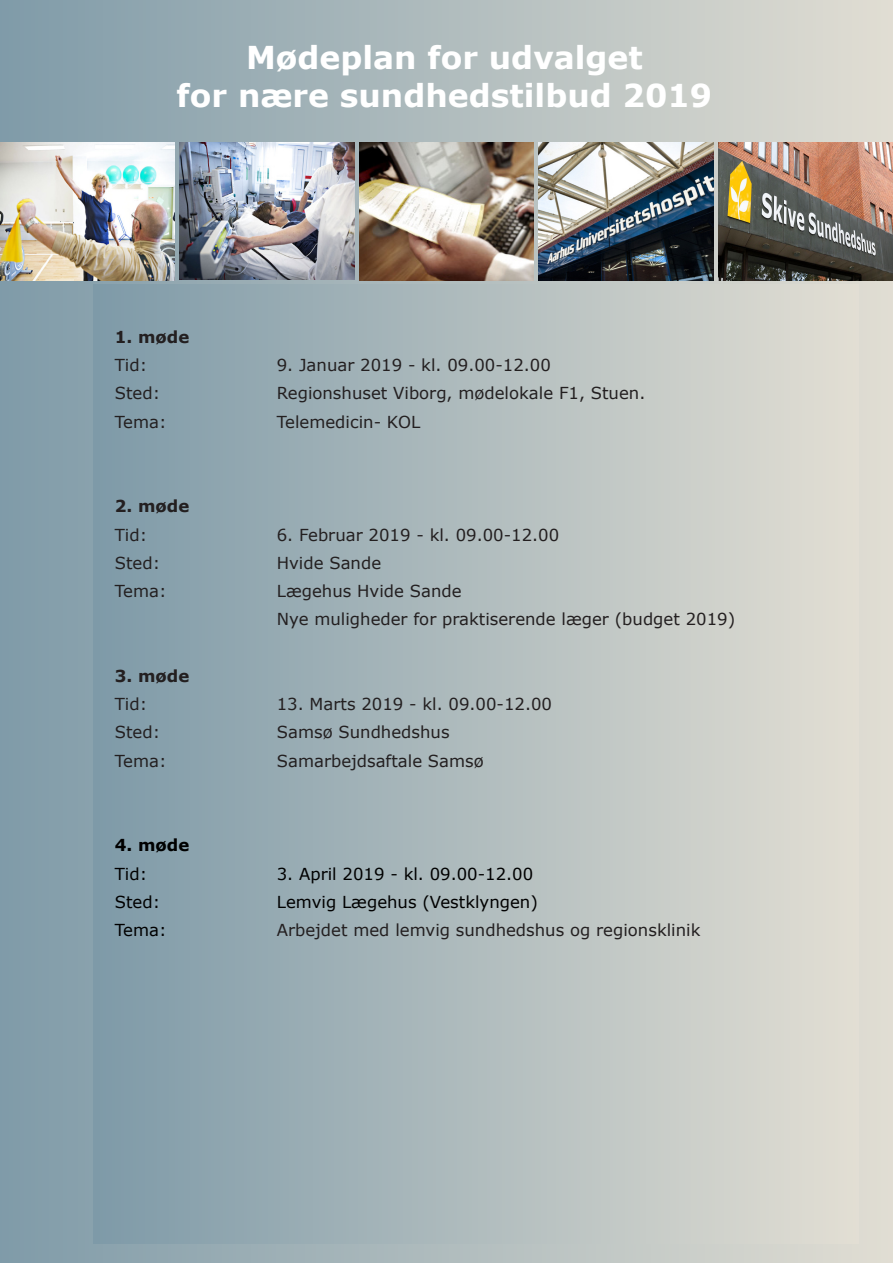
<style>
.page{position:relative;width:893px;height:1263px;background:#fff}
.page>*{position:absolute;margin:0;border:0;box-sizing:border-box;transform-origin:0 0}
.t1{font:700 31.5px "Verdana";color:#fff}
.t2{font:16.5px "Verdana";color:#231f20}
.t3{font:16.5px "Verdana";color:#000}
.t4{font:700 16.5px "Verdana";color:#231f20}
.t5{font:700 16.5px "Verdana";color:#000}
</style>
<div class="page">
<div style="left:0;top:0;width:893px;height:1263px;background:linear-gradient(to right,#7f9ba9,#e0ddd3)"></div>
<div style="left:94px;top:285px;width:765px;height:959px;background:linear-gradient(to right,#7e9aa8,#e2dfd4)"></div>
<img style="left:0;top:142px;width:174px;height:139px">
<img style="left:180px;top:142px;width:174px;height:138px">
<img style="left:359px;top:142px;width:175px;height:139px">
<img style="left:539px;top:142px;width:174px;height:139px">
<img style="left:719px;top:142px;width:174px;height:139px">
<p class="t1" style="left:246px;top:35px;width:398px">Mødeplan for udvalget</p>
<p class="t1" style="left:177px;top:73px;width:537px">for nære sundhedstilbud 2019</p>
<p class="t4" style="left:115px;top:325px;width:76px">1. møde</p>
<p class="t2" style="left:115px;top:354px;width:34px">Tid:</p>
<p class="t2" style="left:277px;top:354px;width:276px">9. Januar 2019 - kl. 09.00-12.00</p>
<p class="t2" style="left:115px;top:382px;width:47px">Sted:</p>
<p class="t2" style="left:277px;top:382px;width:370px">Regionshuset Viborg, mødelokale F1, Stuen.</p>
<p class="t2" style="left:115px;top:410px;width:53px">Tema:</p>
<p class="t2" style="left:277px;top:410px;width:145px">Telemedicin- KOL</p>
<p class="t4" style="left:115px;top:495px;width:76px">2. møde</p>
<p class="t2" style="left:115px;top:523px;width:34px">Tid:</p>
<p class="t2" style="left:277px;top:523px;width:284px">6. Februar 2019 - kl. 09.00-12.00</p>
<p class="t2" style="left:115px;top:551px;width:47px">Sted:</p>
<p class="t2" style="left:277px;top:551px;width:106px">Hvide Sande</p>
<p class="t2" style="left:115px;top:580px;width:53px">Tema:</p>
<p class="t2" style="left:277px;top:580px;width:186px">Lægehus Hvide Sande</p>
<p class="t2" style="left:277px;top:608px;width:460px">Nye muligheder for praktiserende læger (budget 2019)</p>
<p class="t4" style="left:115px;top:664px;width:76px">3. møde</p>
<p class="t2" style="left:115px;top:693px;width:34px">Tid:</p>
<p class="t2" style="left:277px;top:693px;width:277px">13. Marts 2019 - kl. 09.00-12.00</p>
<p class="t2" style="left:115px;top:721px;width:47px">Sted:</p>
<p class="t2" style="left:277px;top:721px;width:174px">Samsø Sundhedshus</p>
<p class="t2" style="left:115px;top:749px;width:53px">Tema:</p>
<p class="t2" style="left:277px;top:749px;width:209px">Samarbejdsaftale Samsø</p>
<p class="t5" style="left:115px;top:834px;width:76px">4. møde</p>
<p class="t3" style="left:115px;top:862px;width:34px">Tid:</p>
<p class="t3" style="left:277px;top:862px;width:258px">3. April 2019 - kl. 09.00-12.00</p>
<p class="t3" style="left:115px;top:890px;width:47px">Sted:</p>
<p class="t3" style="left:277px;top:890px;width:263px">Lemvig Lægehus (Vestklyngen)</p>
<p class="t3" style="left:115px;top:919px;width:53px">Tema:</p>
<p class="t2" style="left:277px;top:919px;width:425px">Arbejdet med lemvig sundhedshus og regionsklinik</p>
</div>
